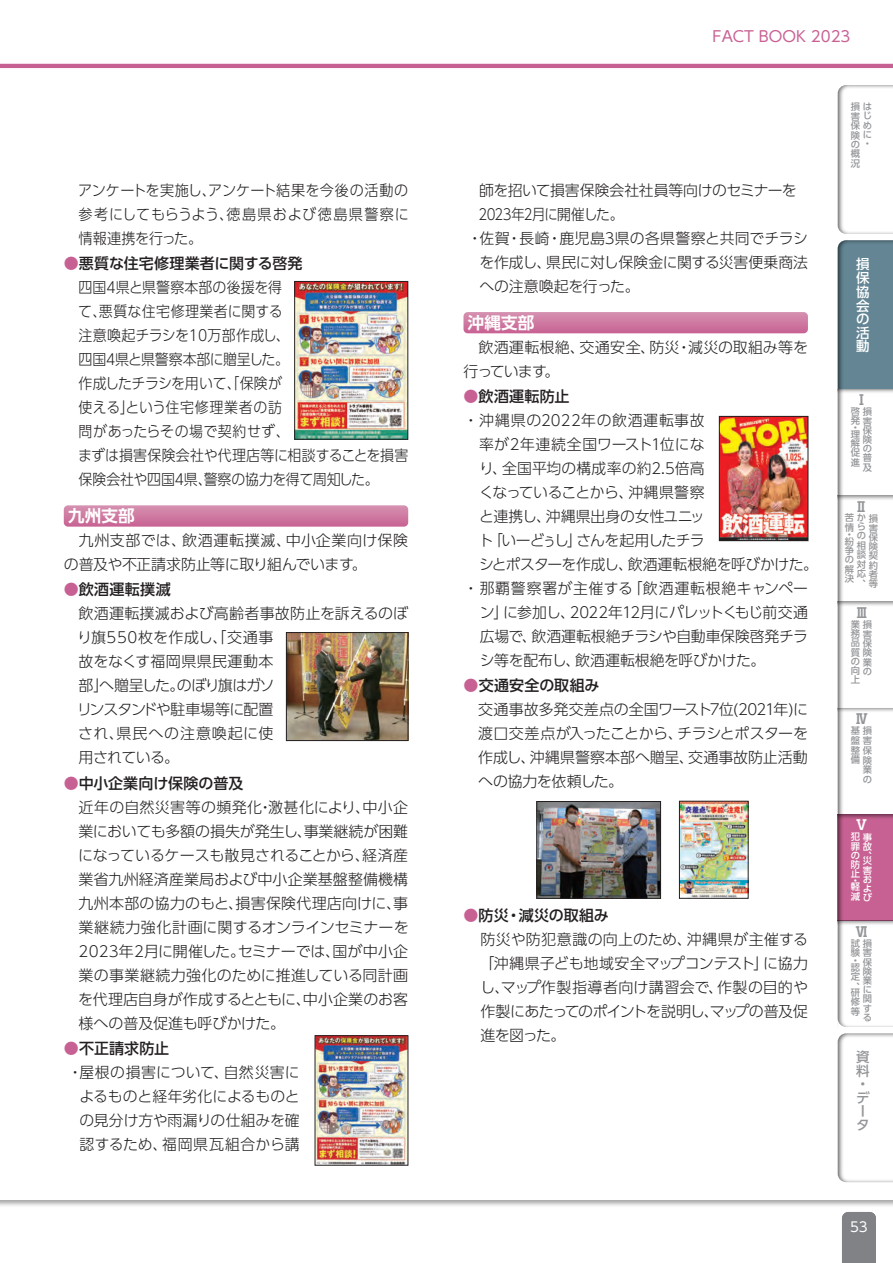
<style>
.page{position:relative;width:893px;height:1263px;background:#fff}
.page>*{position:absolute;margin:0;border:0;box-sizing:border-box;transform-origin:0 0}
.t1{font:700 16.5px "UD Shin Go Pro De";letter-spacing:.01em;color:#fff}
.t2{font:300 15px/24px "UD Shin Go Pro";letter-spacing:-.005em;color:#231f20}
.t3{font:300 15px/24px "UD Shin Go Pro";letter-spacing:-.005em;color:#231f20;scale:.93 1}
.t4{font:300 15px/24px "UD Shin Go Pro";letter-spacing:-.005em;color:#231f20;text-align:justify;scale:.94 1}
.t5{font:300 15px "UD Shin Go Pro";letter-spacing:-.03em;color:#231f20}
.t6{font:300 15px "UD Shin Go Pro";letter-spacing:.025em;color:#231f20}
.t7{font:300 15px "UD Shin Go Pro";letter-spacing:-.035em;color:#231f20}
.t8{font:300 15px "UD Shin Go Pro";letter-spacing:-.025em;color:#231f20}
.t9{font:300 15px "UD Shin Go Pro";letter-spacing:.045em;color:#231f20}
.t10{font:300 15px "UD Shin Go Pro";letter-spacing:.04em;color:#231f20}
.t11{font:300 15px "UD Shin Go Pro";letter-spacing:-.06em;color:#231f20}
.t12{font:500 15px "UD Shin Go Pro";letter-spacing:.01em;color:#231f20}
.t13{font:300 15px "UD Shin Go Pro";letter-spacing:-.06em;color:#231f20;scale:.89 1}
.t14{font:15px "UD Shin Go Pro";color:#c86193}
.t15{font:500 13.5px/13.6px "UD Shin Go Pro";color:#fff;text-align:justify}
.t16{font:500 13.5px/13.5px "UD Shin Go Pro";color:#939598}
.t17{font:700 13.5px "UD Shin Go Pro De";color:#939598}
.t18{font:13.5px "UD Shin Go Pro";color:#fff}
.t19{font:700 13.5px "UD Shin Go Pro De";color:#fff}
.t20{font:500 9.3px/9.1px "UD Shin Go Pro";color:#939598}
.t21{font:500 9.3px/9.1px "UD Shin Go Pro";color:#fff}
.s1{color:#c86193}
.s2{font-weight:500}
.s3{font-weight:300;color:#c86193}
</style>
<div class="page">
<div style="left:0;top:1177px;width:893px;height:31px;background:#231f20;opacity:.4"></div>
<div style="left:0;top:1178px;width:893px;height:21px;background:#fff"></div>
<svg style="left:838px;top:240px;width:55px;height:149px;background:#608190"></svg>
<div style="left:836px;top:1032px;width:57px;height:152px;background:#231f20;opacity:.7"></div>
<div style="left:836px;top:84px;width:57px;height:152px;background:#231f20;opacity:.7"></div>
<div style="left:836px;top:814px;width:57px;height:108px;background:#231f20;opacity:.5"></div>
<div style="left:836px;top:920px;width:57px;height:108px;background:#231f20;opacity:.5"></div>
<div style="left:836px;top:389px;width:57px;height:108px;background:#231f20;opacity:.5"></div>
<div style="left:836px;top:495px;width:57px;height:108px;background:#231f20;opacity:.5"></div>
<div style="left:836px;top:601px;width:57px;height:108px;background:#231f20;opacity:.5"></div>
<div style="left:836px;top:707px;width:57px;height:109px;background:#231f20;opacity:.5"></div>
<hr style="left:0;top:64px;width:893px;height:4px;background:#c86193">
<div style="left:842px;top:1212px;width:34px;height:51px;background:#808285"></div>
<svg style="left:64px;top:505px;width:344px;height:22px;background:#d07ea4"></svg>
<svg style="left:463px;top:312px;width:345px;height:21px;background:#cf7aa2"></svg>
<img style="left:288px;top:634px;width:118px;height:105px">
<div style="left:286px;top:632px;width:122px;height:109px;border:1px solid #231f20"></div>
<img style="left:296px;top:283px;width:110px;height:155px">
<div style="left:294px;top:281px;width:114px;height:159px;border:1px solid #231f20"></div>
<img style="left:317px;top:1037px;width:89px;height:126px">
<img style="left:721px;top:418px;width:85px;height:121px">
<div style="left:719px;top:416px;width:89px;height:125px;border:1px solid #231f20"></div>
<img style="left:539px;top:803px;width:120px;height:93px">
<div style="left:537px;top:801px;width:124px;height:97px;border:1px solid #231f20"></div>
<img style="left:681px;top:803px;width:65px;height:93px">
<div style="left:679px;top:801px;width:69px;height:97px;border:1px solid #231f20"></div>
<p class="t4" style="left:78px;top:178px;width:353px">アンケートを実施し、アンケート結果を今後の活動の参考にしてもらうよう、徳島県および徳島県警察に情報連携を行った。</p>
<p class="t3" style="left:78px;top:251px;width:357px;text-indent:-14px"><span class="s1">●</span><span class="s2">悪質な住宅修理業者に関する啓発<br></span>四国4県と県警察本部の後援を得<br>て、悪質な住宅修理業者に関する<br>注意喚起チラシを10万部作成し、<br>四国4県と県警察本部に贈呈した。<br>作成したチラシを用いて、「保険が<br>使える」という住宅修理業者の訪<br>問があったらその場で契約せず、<br>まずは損害保険会社や代理店等に相談することを損害保険会社や四国4県、警察の協力を得て周知した。</p>
<p class="t1" style="left:68px;top:503px;width:68px">九州支部</p>
<p class="t2" style="left:64px;top:528px;width:346px;text-indent:15px">九州支部では、飲酒運転撲滅、中小企業向け保険の普及や不正請求防止等に取り組んでいます。</p>
<p class="t2" style="left:77px;top:577px;width:333px;text-indent:-13px"><span class="s1">●</span><span class="s2">飲酒運転撲滅<br></span>飲酒運転撲滅および高齢者事故防止を訴えるのぼり旗550枚を作成し、「交通事<br>故をなくす福岡県県民運動本<br>部」へ贈呈した。のぼり旗はガソ<br>リンスタンドや駐車場等に配置<br>され、県民への注意喚起に使<br>用されている。</p>
<p class="t2" style="left:78px;top:770px;width:332px;text-indent:-14px"><span class="s1">●</span><span class="s2">中小企業向け保険の普及<br></span>近年の自然災害等の頻発化・激甚化により、中小企業においても多額の損失が発生し、事業継続が困難になっているケースも散見されることから、経済産業省九州経済産業局および中小企業基盤整備機構九州本部の協力のもと、損害保険代理店向けに、事業継続力強化計画に関するオンラインセミナーを<br>2023年2月に開催した。セミナーでは、国が中小企業の事業継続力強化のために推進している同計画を代理店自身が作成するとともに、中小企業のお客様への普及促進も呼びかけた。</p>
<p class="t12" style="left:64px;top:1036px;width:107px"><span class="s3">●</span>不正請求防止</p>
<p class="t6" style="left:68px;top:1060px;width:234px">・屋根の損害について、自然災害に</p>
<p class="t2" style="left:79px;top:1084px;width:222px">よるものと経年劣化によるものと</p>
<p class="t2" style="left:79px;top:1108px;width:222px">の見分け方や雨漏りの仕組みを確</p>
<p class="t6" style="left:79px;top:1132px;width:222px">認するため、福岡県瓦組合から講</p>
<p class="t14" style="left:712px;top:24px;width:139px">FACT BOOK 2023</p>
<p class="t5" style="left:479px;top:178px;width:319px">師を招いて損害保険会社社員等向けのセミナーを</p>
<p class="t13" style="left:479px;top:202px;width:164px">2023年2月に開催した。</p>
<p class="t2" style="left:467px;top:226px;width:342px">・佐賀・長崎・鹿児島3県の各県警察と共同でチラシ</p>
<p class="t2" style="left:480px;top:250px;width:330px">を作成し、県民に対し保険金に関する災害便乗商法</p>
<p class="t2" style="left:480px;top:274px;width:161px">への注意喚起を行った。</p>
<p class="t1" style="left:468px;top:309px;width:68px">沖縄支部</p>
<p class="t2" style="left:463px;top:335px;width:346px;text-indent:15px">飲酒運転根絶、交通安全、防災・減災の取組み等を行っています。</p>
<p class="t12" style="left:463px;top:384px;width:108px"><span class="s3">●</span>飲酒運転防止</p>
<p class="t10" style="left:463px;top:408px;width:243px">・沖縄県の2022年の飲酒運転事故</p>
<p class="t2" style="left:479px;top:432px;width:227px">率が2年連続全国ワースト1位にな</p>
<p class="t2" style="left:479px;top:456px;width:227px">り、全国平均の構成率の約2.5倍高</p>
<p class="t5" style="left:479px;top:480px;width:227px">くなっていることから、沖縄県警察</p>
<p class="t2" style="left:479px;top:504px;width:227px">と連携し、沖縄県出身の女性ユニッ</p>
<p class="t11" style="left:479px;top:528px;width:227px">ト「いーどぅし」さんを起用したチラ</p>
<p class="t8" style="left:479px;top:552px;width:340px">シとポスターを作成し、飲酒運転根絶を呼びかけた。</p>
<p class="t9" style="left:463px;top:576px;width:346px">・那覇警察署が主催する「飲酒運転根絶キャンペー</p>
<p class="t7" style="left:480px;top:600px;width:330px">ン」に参加し、2022年12月にパレットくもじ前交通</p>
<p class="t2" style="left:480px;top:624px;width:330px">広場で、飲酒運転根絶チラシや自動車保険啓発チラ</p>
<p class="t2" style="left:480px;top:648px;width:287px">シ等を配布し、飲酒運転根絶を呼びかけた。</p>
<p class="t2" style="left:478px;top:673px;width:331px;text-indent:-15px"><span class="s1">●</span><span class="s2">交通安全の取組み<br></span>交通事故多発交差点の全国ワースト7位(2021年)に渡口交差点が入ったことから、チラシとポスターを作成し、沖縄県警察本部へ贈呈、交通事故防止活動への協力を依頼した。</p>
<p class="t2" style="left:479px;top:902px;width:330px;text-indent:-16px"><span class="s1">●</span><span class="s2">防災・減災の取組み<br></span>防災や防犯意識の向上のため、沖縄県が主催する「沖縄県子ども地域安全マップコンテスト」に協力し、マップ作製指導者向け講習会で、作製の目的や作製にあたってのポイントを説明し、マップの普及促進を図った。</p>
<p class="t20" style="left:851px;top:102px;width:22px">損は害じ保め険にの<br>概<br>況</p>
<p class="t20" style="left:863px;top:139px;width:7px">・</p>
<p class="t15" style="left:856px;top:257px;width:15px">損保協会の活動</p>
<p class="t17" style="left:855px;top:389px;width:15px">Ⅰ</p>
<p class="t20" style="left:851px;top:407px;width:23px">啓損発害</p>
<p class="t20" style="left:851px;top:424px;width:10px;line-height:6.6px">・理</p>
<p class="t20" style="left:851px;top:438px;width:11px;text-align:justify">解促進</p>
<p class="t20" style="left:863px;top:426px;width:11px;text-align:justify">保険の普及</p>
<p class="t17" style="left:854px;top:495px;width:15px">Ⅱ</p>
<p class="t20" style="left:857px;top:531px;width:23px;line-height:9.6px">の<br>相<br>談<br>対<br>応者、等</p>
<p class="t20" style="left:845px;top:513px;width:35px;line-height:9.6px">苦か損情ら害</p>
<p class="t20" style="left:845px;top:530px;width:11px;line-height:6.9px">・紛</p>
<p class="t20" style="left:845px;top:546px;width:11px;text-align:justify">争の解決</p>
<p class="t20" style="left:869px;top:532px;width:11px;text-align:justify">保険契約</p>
<p class="t17" style="left:855px;top:602px;width:15px">Ⅲ</p>
<p class="t20" style="left:851px;top:620px;width:23px;text-align:justify">業損務害品保質険の業向の上</p>
<p class="t17" style="left:855px;top:708px;width:15px">Ⅳ</p>
<p class="t20" style="left:851px;top:725px;width:23px;line-height:9.8px;text-align:right">基損盤害整保備険業<br>の</p>
<p class="t19" style="left:855px;top:814px;width:15px">Ⅴ</p>
<p class="t21" style="left:851px;top:832px;width:23px">犯事罪故の、防<br>止</p>
<p class="t21" style="left:851px;top:876px;width:11px;line-height:6.6px">・軽</p>
<p class="t21" style="left:851px;top:891px;width:11px">減</p>
<p class="t21" style="left:863px;top:856px;width:11px;text-align:justify">災害および</p>
<p class="t17" style="left:855px;top:921px;width:15px">Ⅵ</p>
<p class="t20" style="left:851px;top:938px;width:23px;line-height:9.6px">試損験害</p>
<p class="t20" style="left:851px;top:956px;width:11px;line-height:7.1px">・認</p>
<p class="t20" style="left:851px;top:972px;width:11px;line-height:9.8px">定、</p>
<p class="t20" style="left:851px;top:987px;width:11px;line-height:9.8px;text-align:justify">研修等</p>
<p class="t20" style="left:863px;top:957px;width:11px;text-align:justify">保険業に関する</p>
<p class="t16" style="left:856px;top:1050px;width:15px">資料・データ</p>
<p class="t18" style="left:850px;top:1216px;width:19px">53</p>
</div>
